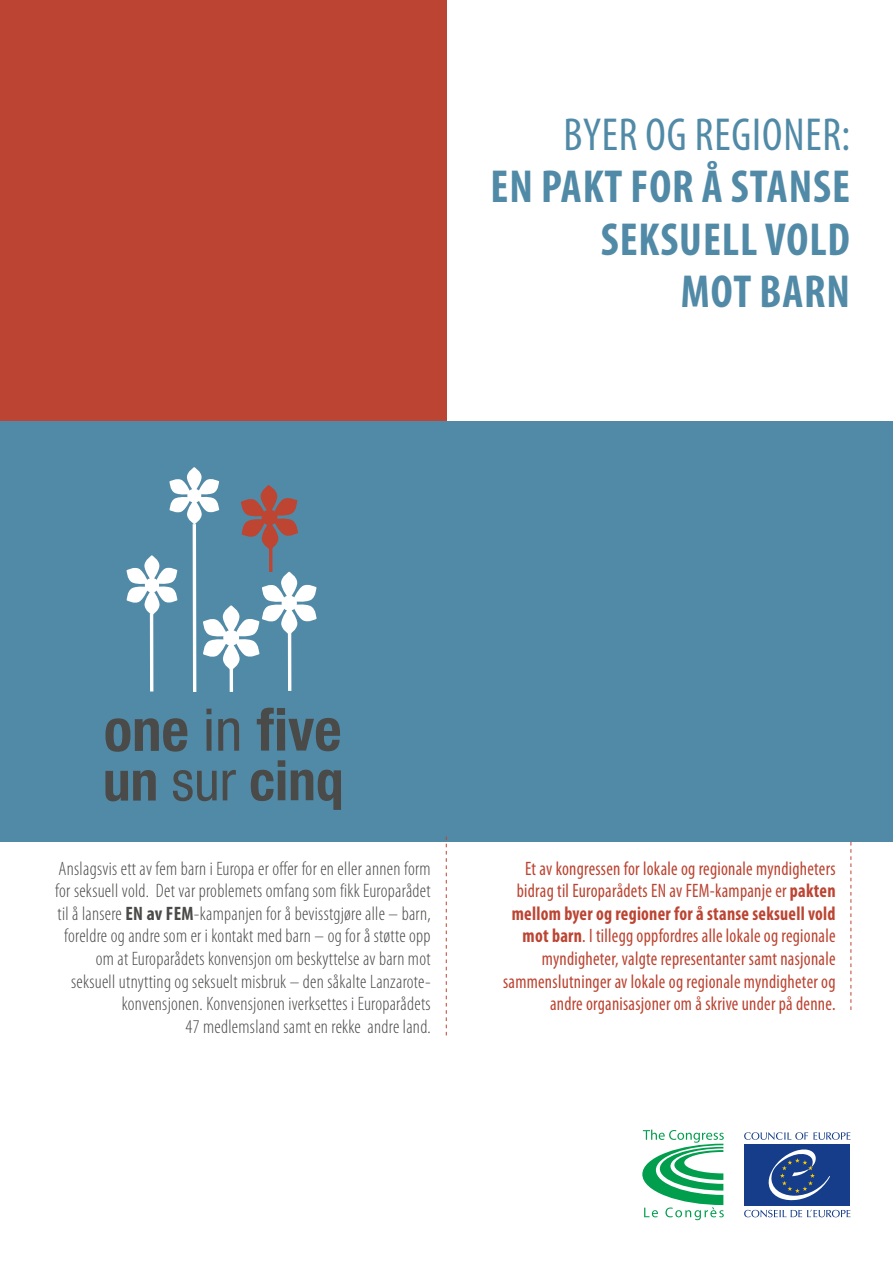
<style>
.page{position:relative;width:893px;height:1263px;background:#fff}
.page>*{position:absolute;margin:0;border:0;box-sizing:border-box;transform-origin:0 0}
.t1{font:700 condensed 46.5px/52.5px "Myriad Pro";letter-spacing:.02em;color:#518aa7;text-align:right}
.t2{font:condensed 46.5px "Myriad Pro";letter-spacing:.02em;color:#518aa7}
.t3{font:300 condensed 19.5px/22.5px "Myriad Pro";letter-spacing:.015em;color:#4a4a49;text-align:right}
.t4{font:condensed 19.5px/22.5px "Myriad Pro";letter-spacing:.015em;color:#bc4432;text-align:right;scale:.92 1}
.s1{font-weight:700}
</style>
<div class="page">
<div style="left:0;top:421px;width:893px;height:421px;background:#518aa7"></div>
<div style="left:0;top:0;width:446px;height:421px;background:#bc4432"></div>
<svg style="left:446px;top:836px;width:1px;height:199px"></svg>
<svg style="left:850px;top:842px;width:1px;height:168px"></svg>
<svg style="left:105px;top:718px;width:82px;height:34px"></svg>
<svg style="left:206px;top:709px;width:6px;height:42px"></svg>
<svg style="left:218px;top:718px;width:21px;height:33px"></svg>
<svg style="left:257px;top:708px;width:83px;height:43px"></svg>
<svg style="left:105px;top:770px;width:51px;height:31px"></svg>
<svg style="left:173px;top:770px;width:44px;height:31px"></svg>
<svg style="left:223px;top:770px;width:13px;height:30px"></svg>
<svg style="left:251px;top:760px;width:34px;height:41px"></svg>
<svg style="left:291px;top:770px;width:50px;height:40px"></svg>
<svg style="left:126px;top:509px;width:191px;height:182px"></svg>
<svg style="left:127px;top:555px;width:50px;height:60px"></svg>
<svg style="left:169px;top:467px;width:50px;height:57px"></svg>
<svg style="left:203px;top:572px;width:113px;height:98px"></svg>
<svg style="left:241px;top:485px;width:57px;height:65px"></svg>
<hr style="left:150px;top:614px;width:3px;height:77px;background:#fff">
<hr style="left:193px;top:524px;width:3px;height:168px;background:#fff">
<hr style="left:230px;top:667px;width:3px;height:25px;background:#fff">
<hr style="left:288px;top:627px;width:3px;height:64px;background:#fff">
<hr style="left:269px;top:547px;width:3px;height:25px;background:#bd4532">
<svg style="left:642px;top:1129px;width:82px;height:91px"></svg>
<svg style="left:744px;top:1132px;width:106px;height:8px"></svg>
<svg style="left:744px;top:1210px;width:106px;height:7px"></svg>
<div style="left:745px;top:1144px;width:105px;height:61px;background:#153d8a"></div>
<svg style="left:768px;top:1149px;width:62px;height:51px"></svg>
<h1 class="t2" style="left:563px;top:106px;width:288px">Byer og regioner:</h1>
<h1 class="t1" style="left:491px;top:159px;width:361px">en pakt for å stanse seksuell vold<br>mot barn</h1>
<p class="t3" style="left:55px;top:857px;width:377px">Anslagsvis ett av fem barn i Europa er offer for en eller annen form for seksuell vold. Det var problemets omfang som fikk Europarådet til å lansere <span class="s1">EN av FEM</span>-kampanjen for å bevisstgjøre alle – barn, foreldre og andre som er i kontakt med barn – og for å støtte opp om at Europarådets konvensjon om beskyttelse av barn mot seksuell utnytting og seksuelt misbruk – den såkalte Lanzarote&shy;konvensjonen. Konvensjonen iverksettes i Europarådets<br>47 medlemsland samt en rekke andre land.</p>
<p class="t4" style="left:503px;top:857px;width:363px">Et av kongressen for lokale og regionale myndigheters bidrag til Europarådets EN av FEM-kampanje er <span class="s1">pakten mellom byer og regioner for å stanse seksuell vold mot barn</span>. I tillegg oppfordres alle lokale og regionale myndigheter, valgte representanter samt nasjonale sammenslutninger av lokale og regionale myndigheter og andre organisasjoner om å skrive under på denne.</p>
</div>
